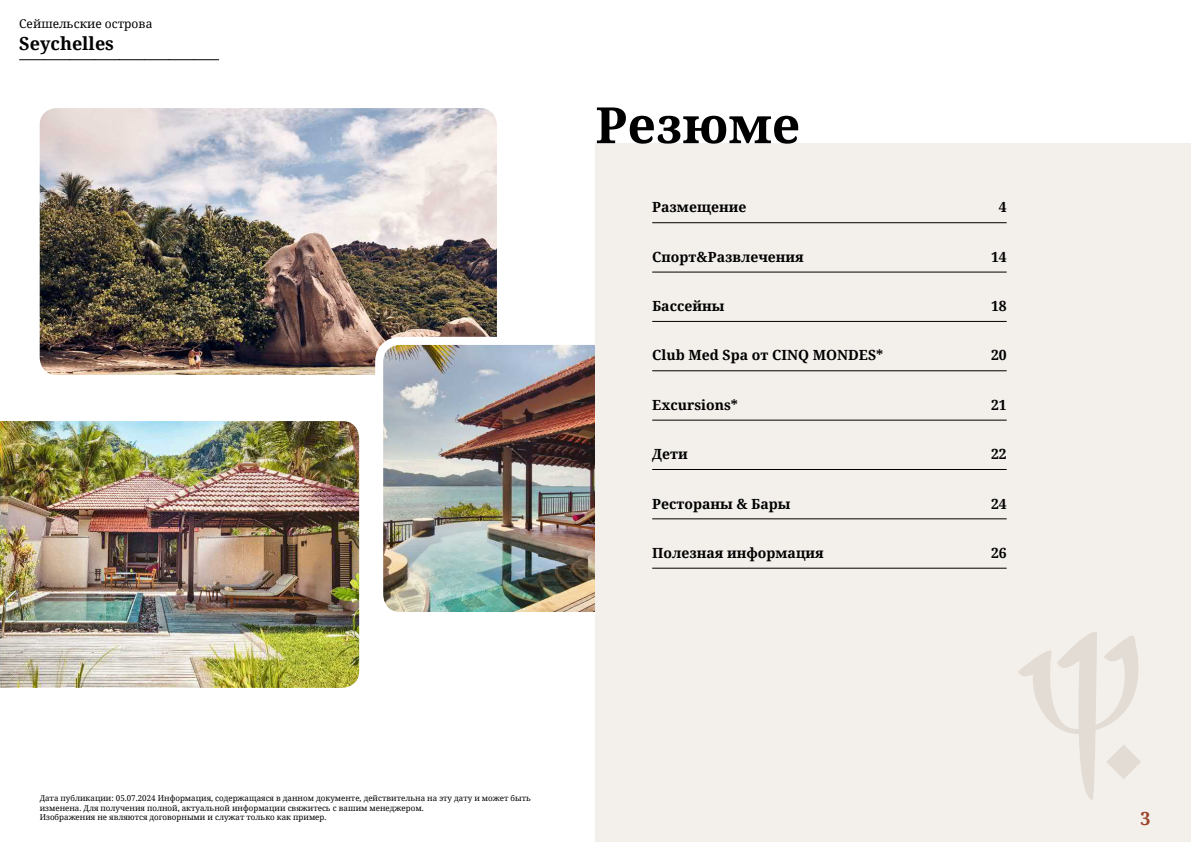
<style>
.page{position:relative;width:1191px;height:842px;background:#fff}
.page>*{position:absolute;margin:0;border:0;box-sizing:border-box;transform-origin:0 0}
.t1{font:700 50px "Noto Serif";color:#000}
.t2{font:700 18px "Noto Serif";color:#000}
.t3{font:700 18px "Noto Serif";color:#9d432c}
.t4{font:700 14px "Noto Serif";color:#000}
.t5{font:12px "Noto Serif";color:#000}
.t6{font:8px/9.6px "Noto Serif";color:#000}
</style>
<div class="page">
<img style="left:40px;top:108px;width:457px;height:267px">
<img style="left:0;top:421px;width:359px;height:267px">
<img style="left:371px;top:333px;width:224px;height:279px">
<svg style="left:20px;top:59px;width:199px;height:1px"></svg>
<div style="left:595px;top:143px;width:596px;height:699px;background:#f3f0ec"></div>
<svg style="left:1018px;top:632px;width:123px;height:168px"></svg>
<hr style="left:652px;top:222px;width:354px;height:1px;background:#000">
<hr style="left:652px;top:272px;width:354px;height:1px;background:#000">
<hr style="left:652px;top:321px;width:354px;height:1px;background:#000">
<hr style="left:652px;top:370px;width:354px;height:1px;background:#000">
<hr style="left:652px;top:420px;width:354px;height:1px;background:#000">
<hr style="left:652px;top:469px;width:354px;height:1px;background:#000">
<hr style="left:652px;top:518px;width:354px;height:1px;background:#000">
<hr style="left:652px;top:568px;width:354px;height:1px;background:#000">
<h3 class="t5" style="left:19px;top:16px;width:135px">Сейшельские острова</h3>
<h2 class="t2" style="left:19px;top:31px;width:96px">Seychelles</h2>
<h1 class="t1" style="left:595px;top:90px;width:206px">Резюме</h1>
<h3 class="t4" style="left:652px;top:197px;width:96px">Размещение</h3>
<h3 class="t4" style="left:998px;top:197px;width:9px">4</h3>
<h3 class="t4" style="left:652px;top:247px;width:153px">Спорт&amp;Развлечения</h3>
<h3 class="t4" style="left:991px;top:247px;width:17px">14</h3>
<h3 class="t4" style="left:652px;top:296px;width:74px">Бассейны</h3>
<h3 class="t4" style="left:991px;top:296px;width:17px">18</h3>
<h3 class="t4" style="left:652px;top:346px;width:232px">Club Med Spa от CINQ MONDES*</h3>
<h3 class="t4" style="left:991px;top:346px;width:17px">20</h3>
<h3 class="t4" style="left:652px;top:395px;width:87px">Excursions*</h3>
<h3 class="t4" style="left:991px;top:395px;width:17px">21</h3>
<h3 class="t4" style="left:652px;top:444px;width:37px">Дети</h3>
<h3 class="t4" style="left:991px;top:444px;width:17px">22</h3>
<h3 class="t4" style="left:652px;top:494px;width:140px">Рестораны &amp; Бары</h3>
<h3 class="t4" style="left:991px;top:494px;width:17px">24</h3>
<h3 class="t4" style="left:652px;top:543px;width:173px">Полезная информация</h3>
<h3 class="t4" style="left:991px;top:543px;width:17px">26</h3>
<p class="t6" style="left:40px;top:793px;width:493px">Дата публикации: 05.07.2024 Информация, содержащаяся в данном документе, действительна на эту дату и может быть изменена. Для получения полной, актуальной информации свяжитесь с вашим менеджером.<br>Изображения не являются договорными и служат только как пример.</p>
<h2 class="t3" style="left:1140px;top:806px;width:12px">3</h2>
</div>
